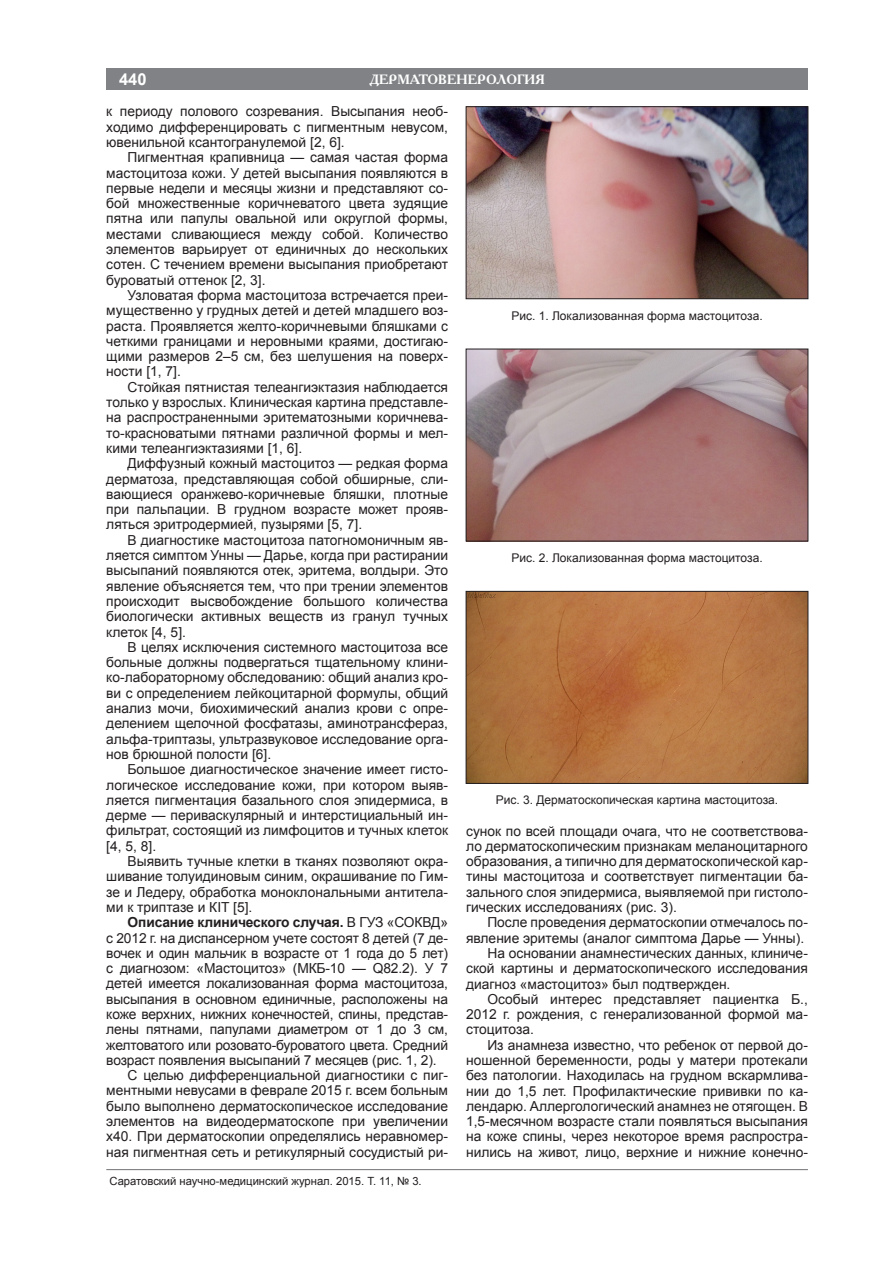
<style>
.page{position:relative;width:893px;height:1263px;background:#fff}
.page>*{position:absolute;margin:0;border:0;box-sizing:border-box;transform-origin:0 0}
.t1{font:700 16.5px "Arial";color:#fff}
.Основной_текст{font:13.8px/15.3px "Arial";color:#231f20;text-align:justify}
.t2{font:700 13.5px "Academy C";color:#fff}
.Подрисуночная{font:12px "Arial";color:#231f20}
.t3{font:11.25px "Arial";color:#231f20}
.s1{font-weight:700}
</style>
<div class="page">
<hr style="left:106px;top:1169px;width:702px;height:1px;background:#808285">
<div style="left:106px;top:68px;width:702px;height:21px;background:#808285"></div>
<img style="left:468px;top:108px;width:338px;height:189px">
<div style="left:466px;top:106px;width:342px;height:193px;border:1px solid #231f20"></div>
<img style="left:468px;top:351px;width:338px;height:188px">
<div style="left:466px;top:349px;width:342px;height:192px;border:1px solid #231f20"></div>
<img style="left:468px;top:593px;width:338px;height:189px">
<div style="left:466px;top:591px;width:342px;height:193px;border:1px solid #231f20"></div>
<p class="t1" style="left:119px;top:68px;width:29px">440</p>
<p class="t2" style="left:369px;top:71px;width:11px">дерматовенерология</p>
<p class="Основной_текст" style="left:106px;top:104px;width:343px">к периоду полового созревания. Высыпания необ&shy;ходимо дифференцировать с пигментным невусом, ювенильной ксантогранулемой [2, 6].</p>
<p class="Основной_текст" style="left:106px;top:150px;width:343px;text-indent:21px">Пигментная крапивница — самая частая форма мастоцитоза кожи. У детей высыпания появляются в первые недели и месяцы жизни и представляют со&shy;бой множественные коричневатого цвета зудящие пятна или папулы овальной или округлой формы, местами сливающиеся между собой. Количество элементов варьирует от единичных до нескольких сотен. С течением времени высыпания приобретают буроватый оттенок [2, 3].</p>
<p class="Основной_текст" style="left:106px;top:288px;width:343px;text-indent:21px">Узловатая форма мастоцитоза встречается преи&shy;мущественно у грудных детей и детей младшего воз&shy;раста. Проявляется желто-коричневыми бляшками с четкими границами и неровными краями, достигаю&shy;щими размеров 2–5 см, без шелушения на поверх&shy;ности [1, 7].</p>
<p class="Основной_текст" style="left:106px;top:379px;width:343px;text-indent:21px">Стойкая пятнистая телеангиэктазия наблюдается только у взрослых. Клиническая картина представле&shy;на распространенными эритематозными коричнева&shy;то-красноватыми пятнами различной формы и мел&shy;кими телеангиэктазиями [1, 6].</p>
<p class="Основной_текст" style="left:106px;top:456px;width:343px;text-indent:21px">Диффузный кожный мастоцитоз — редкая форма дерматоза, представляющая собой обширные, сли&shy;вающиеся оранжево-коричневые бляшки, плотные при пальпации. В грудном возрасте может прояв&shy;ляться эритродермией, пузырями [5, 7].</p>
<p class="Основной_текст" style="left:106px;top:532px;width:343px;text-indent:21px">В диагностике мастоцитоза патогномоничным яв&shy;ляется симптом Унны — Дарье, когда при растирании высыпаний появляются отек, эритема, волдыри. Это явление объясняется тем, что при трении элементов происходит высвобождение большого количества биологически активных веществ из гранул тучных клеток [4, 5].</p>
<p class="Основной_текст" style="left:106px;top:639px;width:343px;text-indent:21px">В целях исключения системного мастоцитоза все больные должны подвергаться тщательному клини&shy;ко-лабораторному обследованию: общий анализ кро&shy;ви с определением лейкоцитарной формулы, общий анализ мочи, биохимический анализ крови с опре&shy;делением щелочной фосфатазы, аминотрансфераз, альфа-триптазы, ультразвуковое исследование орга&shy;нов брюшной полости [6].</p>
<p class="Основной_текст" style="left:106px;top:762px;width:343px;text-indent:21px">Большое диагностическое значение имеет гисто&shy;логическое исследование кожи, при котором выяв&shy;ляется пигментация базального слоя эпидермиса, в дерме — периваскулярный и интерстициальный ин&shy;фильтрат, состоящий из лимфоцитов и тучных клеток [4, 5, 8].</p>
<p class="Основной_текст" style="left:106px;top:854px;width:343px;text-indent:21px">Выявить тучные клетки в тканях позволяют окра&shy;шивание толуидиновым синим, окрашивание по Гим&shy;зе и Ледеру, обработка моноклональными антитела&shy;ми к триптазе и КIT [5].</p>
<p class="Основной_текст" style="left:106px;top:915px;width:343px;text-indent:21px"><span class="s1">Описание клинического случая.</span> В ГУЗ «СОКВД» с 2012 г. на диспансерном учете состоят 8 детей (7 де&shy;вочек и один мальчик в возрасте от 1 года до 5 лет) с диагнозом: «Мастоцитоз» (МКБ-10 — Q82.2). У 7 детей имеется локализованная форма мастоцитоза, высыпания в основном единичные, расположены на коже верхних, нижних конечностей, спины, представ&shy;лены пятнами, папулами диаметром от 1 до 3 см, желтоватого или розовато-буроватого цвета. Средний возраст появления высыпаний 7 месяцев (рис. 1, 2).</p>
<p class="Основной_текст" style="left:106px;top:1068px;width:343px;text-indent:21px">С целью дифференциальной диагностики с пиг&shy;ментными невусами в феврале 2015 г. всем больным было выполнено дерматоскопическое исследование элементов на видеодерматоскопе при увеличении х40. При дерматоскопии определялись неравномер&shy;ная пигментная сеть и ретикулярный сосудистый ри-</p>
<p class="Подрисуночная" style="left:511px;top:308px;width:253px">Рис. 1. Локализованная форма мастоцитоза.</p>
<p class="Подрисуночная" style="left:511px;top:550px;width:253px">Рис. 2. Локализованная форма мастоцитоза.</p>
<p class="Подрисуночная" style="left:496px;top:792px;width:284px">Рис. 3. Дерматоскопическая картина мастоцитоза.</p>
<p class="Основной_текст" style="left:466px;top:823px;width:343px">сунок по всей площади очага, что не соответствова&shy;ло дерматоскопическим признакам меланоцитарного образования, а типично для дерматоскопической кар&shy;тины мастоцитоза и соответствует пигментации ба&shy;зального слоя эпидермиса, выявляемой при гистоло&shy;гических исследованиях (рис. 3).</p>
<p class="Основной_текст" style="left:466px;top:915px;width:343px;text-align:right">После проведения дерматоскопии отмечалось по&shy;явление эритемы (аналог симптома Дарье — Унны).</p>
<p class="Основной_текст" style="left:466px;top:945px;width:343px;text-indent:21px">На основании анамнестических данных, клиниче&shy;ской картины и дерматоскопического исследования диагноз «мастоцитоз» был подтвержден.</p>
<p class="Основной_текст" style="left:466px;top:991px;width:343px;text-indent:21px">Особый интерес представляет пациентка Б., 2012 г. рождения, с генерализованной формой ма&shy;стоцитоза.</p>
<p class="Основной_текст" style="left:466px;top:1037px;width:343px;text-indent:21px">Из анамнеза известно, что ребенок от первой до&shy;ношенной беременности, роды у матери протекали без патологии. Находилась на грудном вскармлива&shy;нии до 1,5 лет. Профилактические прививки по ка&shy;лендарю. Аллергологический анамнез не отягощен. В 1,5‑месячном возрасте стали появляться высыпания на коже спины, через некоторое время распростра&shy;нились на живот, лицо, верхние и нижние конечно-</p>
<p class="t3" style="left:109px;top:1174px;width:314px">Саратовский научно-медицинский журнал. 2015. Т. 11, № 3.</p>
</div>
